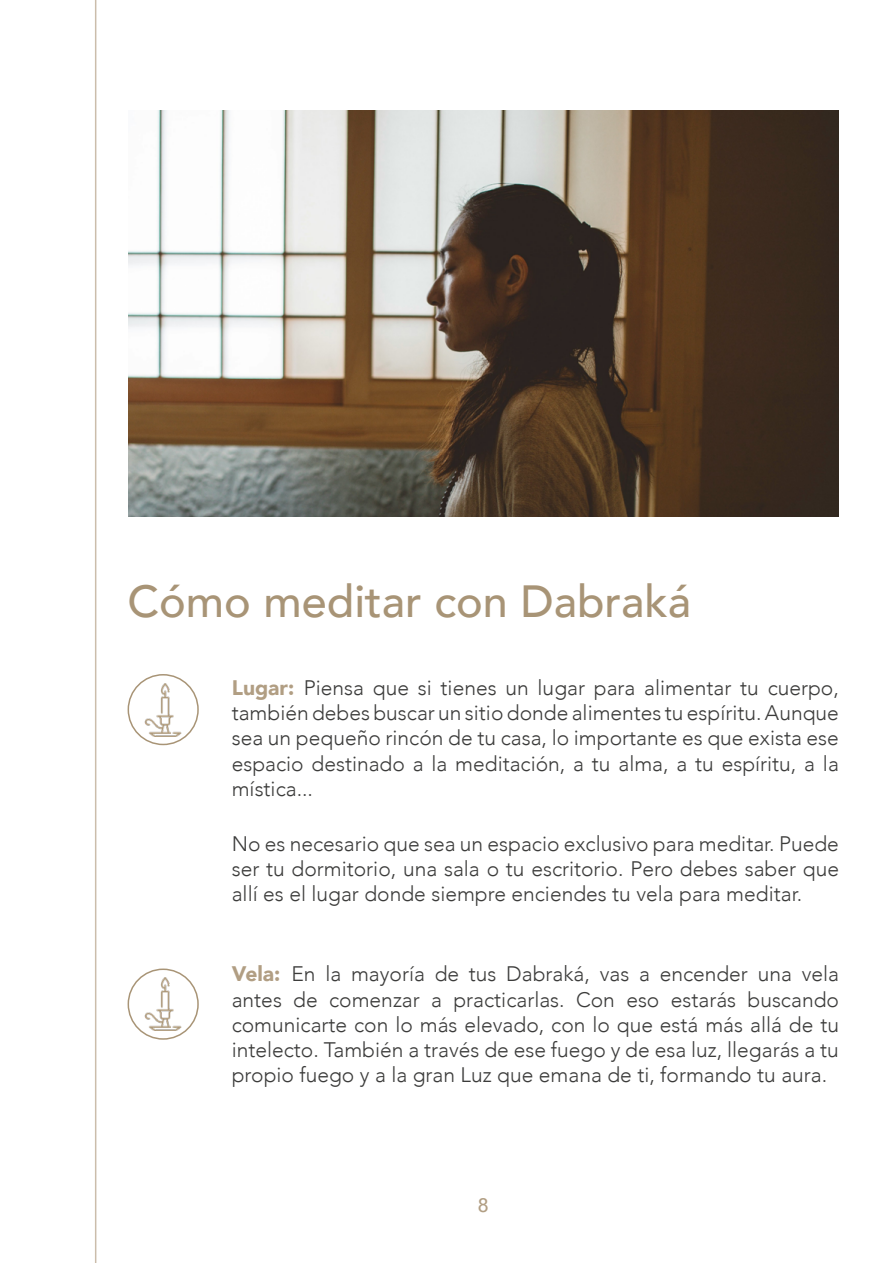
<style>
.page{position:relative;width:893px;height:1263px;background:#fff}
.page>*{position:absolute;margin:0;border:0;box-sizing:border-box;transform-origin:0 0}
.t1{font:500 45px "Avenir";color:#a89476}
.t2{font:300 21px/25.2px "Avenir";color:#3c3c3b;text-align:justify}
.t3{font:500 19.5px "Avenir";color:#b19e83}
.s1{font-weight:900;color:#b19e83}
</style>
<div class="page">
<hr style="left:95px;top:0;width:1px;height:1263px;background:#cbbdab">
<img style="left:137px;top:683px;width:53px;height:53px">
<div style="left:128px;top:674px;width:71px;height:71px;border:2px solid #a89476;border-radius:50%"></div>
<img style="left:137px;top:977px;width:53px;height:54px">
<div style="left:128px;top:968px;width:71px;height:72px;border:2px solid #a89476;border-radius:50%"></div>
<img style="left:128px;top:111px;width:711px;height:406px">
<h1 class="t1" style="left:128px;top:562px;width:565px">Cómo meditar con Dabraká</h1>
<p class="t2" style="left:232px;top:675px;width:609px"><span class="s1">Lugar:</span> Piensa que si tienes un lugar para alimentar tu cuerpo, también debes buscar un sitio donde alimentes tu espíritu. Aunque sea un pequeño rincón de tu casa, lo importante es que exista ese espacio destinado a la meditación, a tu alma, a tu espíritu, a la mística...</p>
<p class="t2" style="left:232px;top:831px;width:609px">No es necesario que sea un espacio exclusivo para meditar. Puede ser tu dormitorio, una sala o tu escritorio. Pero debes saber que allí es el lugar donde siempre enciendes tu vela para meditar.</p>
<p class="t2" style="left:232px;top:961px;width:609px"><span class="s1">Vela:</span> En la mayoría de tus Dabraká, vas a encender una vela antes de comenzar a practicarlas. Con eso estarás buscando comunicarte con lo más elevado, con lo que está más allá de tu intelecto. También a través de ese fuego y de esa luz, llegarás a tu propio fuego y a la gran Luz que emana de ti, formando tu aura.</p>
<p class="t3" style="left:478px;top:1189px;width:12px">8</p>
</div>
